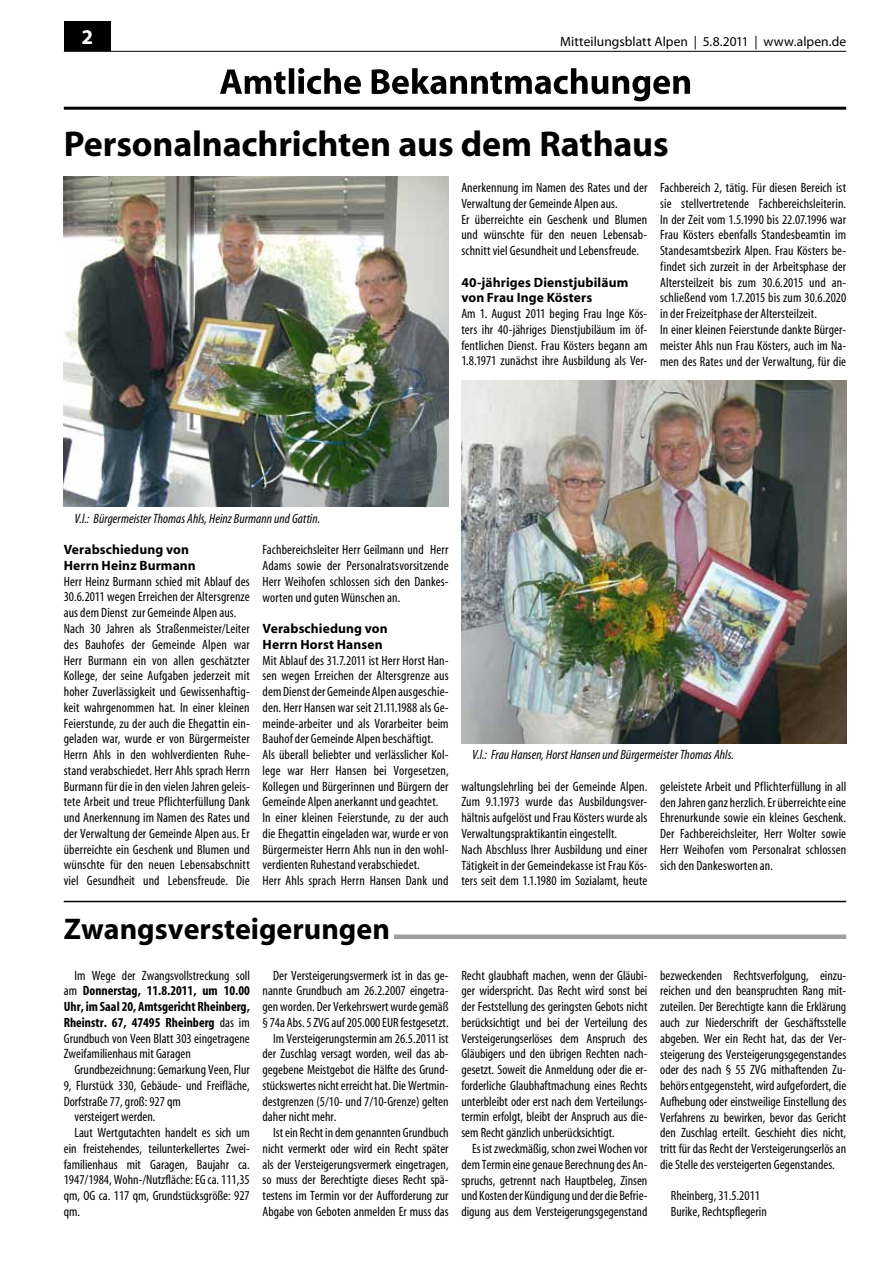
<style>
.page{position:relative;width:893px;height:1263px;background:#fff}
.page>*{position:absolute;margin:0;border:0;box-sizing:border-box;transform-origin:0 0}
.t1{font:700 36px "Myriad";letter-spacing:-.005em;color:#000}
.t2{font:700 30px "Myriad";color:#000}
.t3{font:700 21px "Myriad";color:#fff}
.t4{font:condensed 13.5px/15.8px "Myriad";letter-spacing:.005em;color:#000;text-align:justify}
.t5{font:700 13.5px/15.8px "Myriad";letter-spacing:.01em;color:#000}
.t6{font:italic condensed 13.5px "Myriad";letter-spacing:.005em;color:#000}
.t7{font:13.5px "Myriad";letter-spacing:.005em;color:#000}
.s1{font-weight:700}
</style>
<div class="page">
<div style="left:64px;top:21px;width:47px;height:30px;background:#000"></div>
<hr style="left:64px;top:51px;width:782px;height:1px;background:#000">
<hr style="left:64px;top:107px;width:782px;height:3px;background:#000">
<svg style="left:220px;top:68px;width:470px;height:33px"></svg>
<div style="left:394px;top:934px;width:452px;height:5px;background:#9c9e9f"></div>
<img style="left:64px;top:176px;width:385px;height:331px">
<img style="left:461px;top:381px;width:385px;height:362px">
<hr style="left:64px;top:901px;width:782px;height:1px;background:#000">
<h3 class="t3" style="left:81px;top:26px;width:13px">2</h3>
<p class="t7" style="left:560px;top:35px;width:287px">Mitteilungsblatt Alpen | 5.8.2011 | www.alpen.de</p>
<h1 class="t1" style="left:64px;top:125px;width:606px">Personalnachrichten aus dem Rathaus</h1>
<p class="t4" style="left:461px;top:180px;width:188px;text-align:left">Anerkennung im Namen des Rates und der Verwaltung der Gemeinde Alpen aus.<br>Er überreichte ein Geschenk und Blumen und wünschte für den neuen Lebensab&shy;schnitt viel Gesundheit und Lebensfreude.</p>
<p class="t5" style="left:461px;top:275px;width:168px">40-jähriges Dienstjubiläum von Frau Inge Kösters</p>
<p class="t4" style="left:461px;top:306px;width:188px">Am 1. August 2011 beging Frau Inge Kös&shy;ters ihr 40-jähriges Dienstjubiläum im öf&shy;fentlichen Dienst. Frau Kösters begann am 1.8.1971 zunächst ihre Ausbildung als Ver-</p>
<p class="t4" style="left:660px;top:180px;width:188px;text-align:left">Fachbereich 2, tätig. Für diesen Bereich ist sie stellvertretende Fachbereichsleiterin.<br>In der Zeit vom 1.5.1990 bis 22.07.1996 war Frau Kösters ebenfalls Standesbeamtin im Standesamtsbezirk Alpen. Frau Kösters be&shy;findet sich zurzeit in der Arbeitsphase der Altersteilzeit bis zum 30.6.2015 und an&shy;schließend vom 1.7.2015 bis zum 30.6.2020 in der Freizeitphase der Altersteilzeit.<br>In einer kleinen Feierstunde dankte Bürger&shy;meister Ahls nun Frau Kösters, auch im Na&shy;men des Rates und der Verwaltung, für die</p>
<p class="t6" style="left:74px;top:512px;width:247px">V.l.: Bürgermeister Thomas Ahls, Heinz Burmann und Gattin.</p>
<p class="t5" style="left:64px;top:542px;width:134px">Verabschiedung von<br>Herrn Heinz Burmann</p>
<p class="t4" style="left:64px;top:574px;width:188px;text-align:left">Herr Heinz Burmann schied mit Ablauf des 30.6.2011 wegen Erreichen der Altersgrenze aus dem Dienst zur Gemeinde Alpen aus.<br>Nach 30 Jahren als Straßenmeister/Leiter des Bauhofes der Gemeinde Alpen war Herr Burmann ein von allen geschätzter Kollege, der seine Aufgaben jederzeit mit hoher Zuverlässigkeit und Gewissenhaftig&shy;keit wahrgenommen hat. In einer kleinen Feierstunde, zu der auch die Ehegattin ein&shy;geladen war, wurde er von Bürgermeister Herrn Ahls in den wohlverdienten Ruhe&shy;stand verabschiedet. Herr Ahls sprach Herrn Burmann für die in den vielen Jahren geleis&shy;tete Arbeit und treue Pflichterfüllung Dank und Anerkennung im Namen des Rates und der Verwaltung der Gemeinde Alpen aus. Er überreichte ein Geschenk und Blumen und wünschte für den neuen Lebensabschnitt viel Gesundheit und Lebensfreude. Die</p>
<p class="t4" style="left:263px;top:543px;width:188px">Fachbereichsleiter Herr Geilmann und Herr Adams sowie der Personalratsvorsitzende Herr Weihofen schlossen sich den Dankes&shy;worten und guten Wünschen an.</p>
<p class="t5" style="left:263px;top:621px;width:127px">Verabschiedung von<br>Herrn Horst Hansen</p>
<p class="t4" style="left:263px;top:653px;width:188px;text-align:left">Mit Ablauf des 31.7.2011 ist Herr Horst Han&shy;sen wegen Erreichen der Altersgrenze aus dem Dienst der Gemeinde Alpen ausgeschie&shy;den. Herr Hansen war seit 21.11.1988 als Ge&shy;meinde-arbeiter und als Vorarbeiter beim Bauhof der Gemeinde Alpen beschäftigt.<br>Als überall beliebter und verlässlicher Kol&shy;lege war Herr Hansen bei Vorgesetzen, Kollegen und Bürgerinnen und Bürgern der Gemeinde Alpen anerkannt und geachtet.<br>In einer kleinen Feierstunde, zu der auch die Ehegattin eingeladen war, wurde er von Bürgermeister Herrn Ahls nun in den wohl&shy;verdienten Ruhestand verabschiedet.<br>Herr Ahls sprach Herrn Hansen Dank und</p>
<h2 class="t2" style="left:64px;top:913px;width:328px">Zwangsversteigerungen</h2>
<p class="t4" style="left:64px;top:968px;width:188px;text-indent:11px">Im Wege der Zwangsvollstreckung soll am <span class="s1">Donnerstag, 11.8.2011, um 10.00<br>Uhr, im Saal 20, Amtsgericht Rheinberg, Rheinstr. 67, 47495 Rheinberg</span> das im Grundbuch von Veen Blatt 303 eingetragene Zweifamilienhaus mit Garagen</p>
<p class="t4" style="left:74px;top:1062px;width:177px">Grundbezeichnung: Gemarkung Veen, Flur</p>
<p class="t4" style="left:64px;top:1078px;width:188px">9, Flurstück 330, Gebäude- und Freifläche,</p>
<p class="t4" style="left:64px;top:1094px;width:119px">Dorfstraße 77, groß: 927 qm</p>
<p class="t4" style="left:74px;top:1109px;width:83px">versteigert werden.</p>
<p class="t4" style="left:74px;top:1125px;width:177px">Laut Wertgutachten handelt es sich um</p>
<p class="t4" style="left:64px;top:1141px;width:188px">ein freistehendes, teilunterkellertes Zwei-</p>
<p class="t4" style="left:64px;top:1157px;width:188px">familienhaus mit Garagen, Baujahr ca.</p>
<p class="t4" style="left:64px;top:1172px;width:188px">1947/1984, Wohn-/Nutzfläche: EG ca. 111,35</p>
<p class="t4" style="left:64px;top:1188px;width:188px">qm, OG ca. 117 qm, Grundstücksgröße: 927</p>
<p class="t4" style="left:64px;top:1204px;width:18px">qm.</p>
<p class="t4" style="left:273px;top:968px;width:177px">Der Versteigerungsvermerk ist in das ge-</p>
<p class="t4" style="left:263px;top:983px;width:188px">nannte Grundbuch am 26.2.2007 eingetra-</p>
<p class="t4" style="left:263px;top:999px;width:188px">gen worden. Der Verkehrswert wurde gemäß</p>
<p class="t4" style="left:263px;top:1015px;width:188px">§ 74a Abs. 5 ZVG auf 205.000 EUR festgesetzt.</p>
<p class="t4" style="left:273px;top:1031px;width:177px">Im Versteigerungstermin am 26.5.2011 ist</p>
<p class="t4" style="left:263px;top:1046px;width:187px">der Zuschlag versagt worden, weil das ab-</p>
<p class="t4" style="left:263px;top:1062px;width:187px">gegebene Meistgebot die Hälfte des Grund-</p>
<p class="t4" style="left:263px;top:1078px;width:188px">stückswertes nicht erreicht hat. Die Wertmin-</p>
<p class="t4" style="left:263px;top:1094px;width:188px">destgrenzen (5/10- und 7/10-Grenze) gelten</p>
<p class="t4" style="left:263px;top:1110px;width:75px">daher nicht mehr.</p>
<p class="t4" style="left:273px;top:1125px;width:177px">Ist ein Recht in dem genannten Grundbuch</p>
<p class="t4" style="left:263px;top:1141px;width:187px">nicht vermerkt oder wird ein Recht später</p>
<p class="t4" style="left:263px;top:1157px;width:188px">als der Versteigerungsvermerk eingetragen,</p>
<p class="t4" style="left:263px;top:1173px;width:188px">so muss der Berechtigte dieses Recht spä-</p>
<p class="t4" style="left:263px;top:1188px;width:188px">testens im Termin vor der Aufforderung zur</p>
<p class="t4" style="left:263px;top:1204px;width:187px">Abgabe von Geboten anmelden Er muss das</p>
<p class="t6" style="left:472px;top:748px;width:264px">V.l.: Frau Hansen, Horst Hansen und Bürgermeister Thomas Ahls.</p>
<p class="t4" style="left:461px;top:779px;width:188px;text-align:left">waltungslehrling bei der Gemeinde Alpen.<br>Zum 9.1.1973 wurde das Ausbildungsver&shy;hältnis aufgelöst und Frau Kösters wurde als Verwaltungspraktikantin eingestellt.<br>Nach Abschluss Ihrer Ausbildung und einer Tätigkeit in der Gemeindekasse ist Frau Kös&shy;ters seit dem 1.1.1980 im Sozialamt, heute</p>
<p class="t4" style="left:660px;top:779px;width:188px">geleistete Arbeit und Pflichterfüllung in all den Jahren ganz herzlich. Er überreichte eine Ehrenurkunde sowie ein kleines Geschenk.<br>Der Fachbereichsleiter, Herr Wolter sowie Herr Weihofen vom Personalrat schlossen sich den Dankesworten an.</p>
<p class="t4" style="left:461px;top:968px;width:188px">Recht glaubhaft machen, wenn der Gläubi&shy;ger widerspricht. Das Recht wird sonst bei der Feststellung des geringsten Gebots nicht berücksichtigt und bei der Verteilung des Versteigerungserlöses dem Anspruch des Gläubigers und den übrigen Rechten nach&shy;gesetzt. Soweit die Anmeldung oder die er&shy;forderliche Glaubhaftmachung eines Rechts unterbleibt oder erst nach dem Verteilungs&shy;termin erfolgt, bleibt der Anspruch aus die&shy;sem Recht gänzlich unberücksichtigt.</p>
<p class="t4" style="left:461px;top:1141px;width:188px;text-indent:11px">Es ist zweckmäßig, schon zwei Wochen vor dem Termin eine genaue Berechnung des An&shy;spruchs, getrennt nach Hauptbeleg, Zinsen und Kosten der Kündigung und der die Befrie&shy;digung aus dem Versteigerungsgegenstand</p>
<p class="t4" style="left:660px;top:968px;width:188px">bezweckenden Rechtsverfolgung, einzu&shy;reichen und den beanspruchten Rang mit&shy;zuteilen. Der Berechtigte kann die Erklärung auch zur Niederschrift der Geschäftsstelle abgeben. Wer ein Recht hat, das der Ver&shy;steigerung des Versteigerungsgegenstandes oder des nach § 55 ZVG mithaftenden Zu&shy;behörs entgegensteht, wird aufgefordert, die Aufhebung oder einstweilige Einstellung des Verfahrens zu bewirken, bevor das Gericht den Zuschlag erteilt. Geschieht dies nicht, tritt für das Recht der Versteigerungserlös an die Stelle des versteigerten Gegenstandes.</p>
<p class="t4" style="left:671px;top:1188px;width:97px">Rheinberg, 31.5.2011<br>Burike, Rechtspflegerin</p>
</div>
